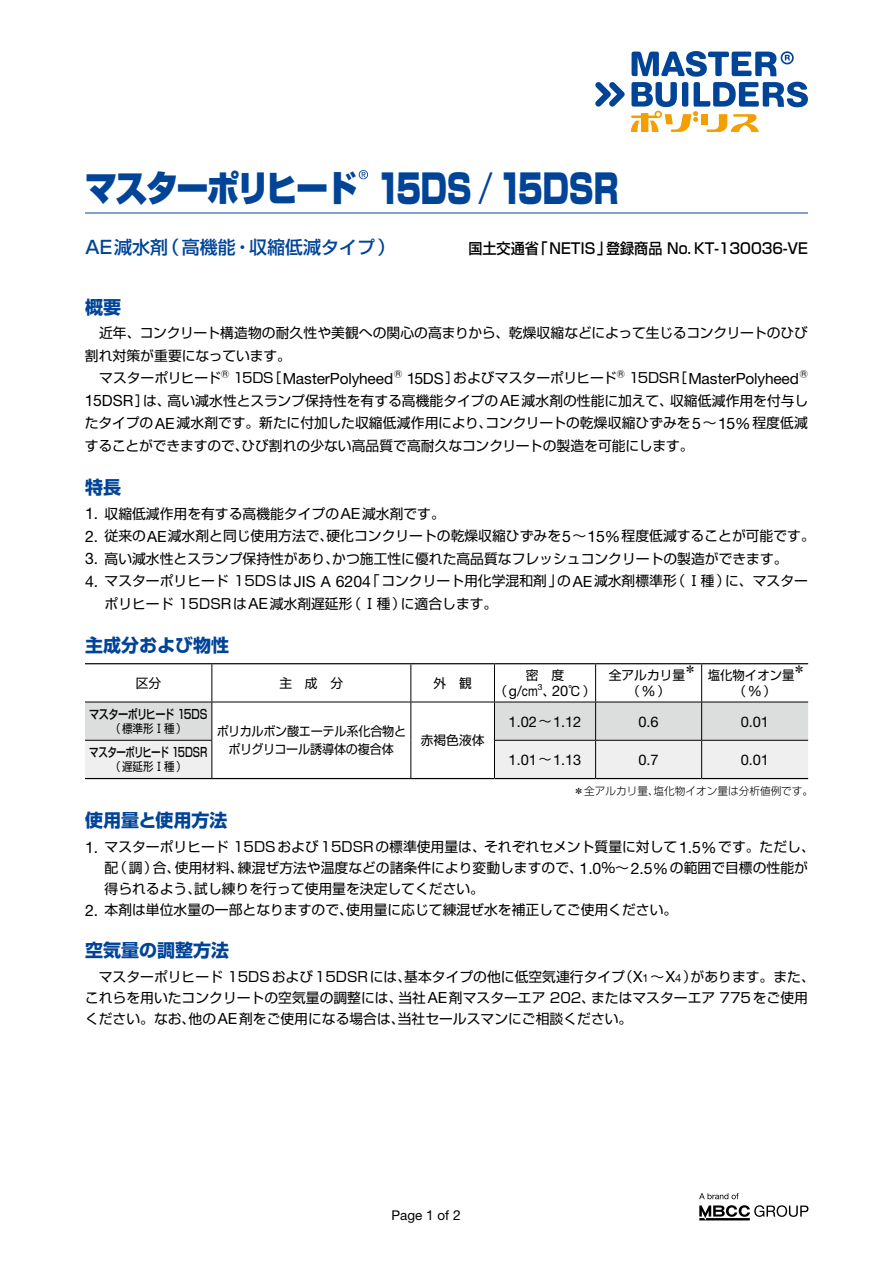
<style>
.page{position:relative;width:893px;height:1263px;background:#fff}
.page>*{position:absolute;margin:0;border:0;box-sizing:border-box;transform-origin:0 0}
.t1{font:900 36.45px "Shin Go Pro";letter-spacing:-.08em;color:#004498;scale:.9 1}
.t2{font:700 18px "Shin Go Pro";color:#004498}
.t3{font:500 18px "Shin Go Pro";color:#004498}
.t4{font:15.45px "Helvetica Neue";letter-spacing:-.01em;color:#000}
.t5{font:500 14.85px "Shin Go Pro";color:#000;scale:.95 1}
.t6{font:14.7px "Helvetica Neue";color:#000}
.t7{font:14.25px "Helvetica Neue";color:#000}
.t8{font:13.8px/22.5px "Shin Go Pro";color:#000}
.t9{font:13.5px "Helvetica Neue";color:#000}
.t10{font:12.75px "Shin Go Pro";letter-spacing:-.01em;color:#000}
.t11{font:12.75px/18px "Shin Go Pro";letter-spacing:-.01em;color:#000;text-align:center;scale:.95 1}
.t12{font:500 12.75px "Shin Go Pro";letter-spacing:-.06em;color:#000;scale:.75 1}
.t13{font:500 12.75px "Shin Go Pro";letter-spacing:-.06em;color:#000;scale:.8 1}
.t14{font:11.7px "Shin Go Pro";color:#000;scale:.9 1}
.t15{font:300 10.65px "Shin Go Pro";color:#000}
.t16{font:8.55px "Helvetica Neue";color:#000}
.t17{font:8.1px "Shin Go Pro";color:#000}
.s1{font-size:40.05px}
.s2{font-weight:400;font-size:40.05px}
.s3{font-family:"Shin Go Pro";font-size:13.8px}
.s4{font-family:"Helvetica Neue";font-size:15.9px}
.s5{font-family:"Helvetica Neue";font-size:15.45px}
.s6{font-family:"Shin Go Pro";font-size:12.75px}
.s7{font-family:"Helvetica Neue";font-size:14.7px}
.s8{font-family:"Helvetica Neue";font-size:14.25px}
.s9{font-size:14.25px}
.s10{font-family:"Helvetica Neue";font-size:11.1px}
.s11{font-size:13.8px}
</style>
<div class="page">
<hr style="left:85px;top:213px;width:723px;height:1px;background:#004498">
<svg style="left:359px;top:170px;width:9px;height:9px"></svg>
<svg style="left:85px;top:703px;width:723px;height:75px"></svg>
<hr style="left:211px;top:664px;width:1px;height:38px;background:#000">
<hr style="left:410px;top:664px;width:1px;height:38px;background:#000">
<hr style="left:494px;top:664px;width:1px;height:38px;background:#000">
<hr style="left:595px;top:664px;width:1px;height:38px;background:#000">
<hr style="left:701px;top:664px;width:1px;height:38px;background:#000">
<hr style="left:85px;top:702px;width:127px;height:1px;background:#000">
<hr style="left:212px;top:702px;width:199px;height:1px;background:#000">
<hr style="left:211px;top:702px;width:1px;height:38px;background:#000">
<hr style="left:411px;top:702px;width:83px;height:1px;background:#000">
<hr style="left:410px;top:702px;width:1px;height:38px;background:#000">
<hr style="left:494px;top:702px;width:102px;height:1px;background:#000">
<hr style="left:494px;top:702px;width:1px;height:38px;background:#000">
<hr style="left:596px;top:702px;width:106px;height:1px;background:#000">
<hr style="left:595px;top:702px;width:1px;height:38px;background:#000">
<hr style="left:702px;top:702px;width:106px;height:1px;background:#000">
<hr style="left:701px;top:702px;width:1px;height:38px;background:#000">
<hr style="left:85px;top:740px;width:127px;height:1px;background:#000">
<hr style="left:211px;top:741px;width:1px;height:37px;background:#000">
<hr style="left:410px;top:740px;width:1px;height:38px;background:#000">
<hr style="left:494px;top:740px;width:102px;height:1px;background:#000">
<hr style="left:494px;top:741px;width:1px;height:37px;background:#000">
<hr style="left:596px;top:740px;width:106px;height:1px;background:#000">
<hr style="left:595px;top:741px;width:1px;height:37px;background:#000">
<hr style="left:702px;top:740px;width:106px;height:1px;background:#000">
<hr style="left:701px;top:741px;width:1px;height:37px;background:#000">
<hr style="left:85px;top:663px;width:127px;height:1px;background:#000">
<hr style="left:212px;top:663px;width:199px;height:1px;background:#000">
<hr style="left:411px;top:663px;width:83px;height:1px;background:#000">
<hr style="left:494px;top:663px;width:102px;height:1px;background:#000">
<hr style="left:596px;top:663px;width:106px;height:1px;background:#000">
<hr style="left:702px;top:663px;width:106px;height:1px;background:#000">
<hr style="left:85px;top:778px;width:127px;height:1px;background:#000">
<hr style="left:212px;top:778px;width:199px;height:1px;background:#000">
<hr style="left:411px;top:778px;width:83px;height:1px;background:#000">
<hr style="left:494px;top:778px;width:102px;height:1px;background:#000">
<hr style="left:596px;top:778px;width:106px;height:1px;background:#000">
<hr style="left:702px;top:778px;width:106px;height:1px;background:#000">
<svg style="left:595px;top:82px;width:30px;height:25px"></svg>
<svg style="left:631px;top:51px;width:177px;height:81px"></svg>
<svg style="left:699px;top:1193px;width:40px;height:6px"></svg>
<svg style="left:699px;top:1205px;width:109px;height:15px"></svg>
<h1 class="t1" style="left:85px;top:159px;width:595px">マスターポリヒード <span class="s1">15DS</span> <span class="s2">/</span> <span class="s1">15DSR</span></h1>
<h2 class="t3" style="left:85px;top:232px;width:312px">AE減水剤（高機能・収縮低減タイプ）</h2>
<p class="t5" style="left:468px;top:236px;width:359px">国土交通省「NETIS」登録商品 No. KT-130036-VE</p>
<h2 class="t2" style="left:85px;top:292px;width:37px">概要</h2>
<p class="t8" style="left:85px;top:320px;width:725px">　近年、コンクリート構造物の耐久性や美観への関心の高まりから、乾燥収縮などによって生じるコンクリートのひび割れ対策が重要になっています。<br>　マスターポリヒード</p>
<p class="t17" style="left:221px;top:367px;width:10px">Ⓡ</p>
<p class="t4" style="left:233px;top:369px;width:161px"><span class="s3">15DS［</span>MasterPolyheed</p>
<p class="t17" style="left:394px;top:367px;width:10px">Ⓡ</p>
<p class="t8" style="left:407px;top:365px;width:211px"><span class="s4">15</span><span class="s5">DS</span>］およびマスターポリヒード</p>
<p class="t17" style="left:617px;top:367px;width:10px">Ⓡ</p>
<p class="t4" style="left:629px;top:369px;width:172px"><span class="s3">15DSR［</span>MasterPolyheed</p>
<p class="t17" style="left:800px;top:367px;width:10px">Ⓡ</p>
<p class="t8" style="left:85px;top:388px;width:725px;text-align:justify"><span class="s4">15</span><span class="s5">DSR</span>］は、高い減水性とスランプ保持性を有する高機能タイプの<span class="s5">AE</span>減水剤の性能に加えて、収縮低減作用を付与したタイプの<span class="s5">AE</span>減水剤です。新たに付加した収縮低減作用により、コンクリートの乾燥収縮ひずみを<span class="s4">5</span>～<span class="s4">15</span><span class="s5">%</span>程度低減することができますので、ひび割れの少ない高品質で高耐久なコンクリートの製造を可能にします。</p>
<h2 class="t2" style="left:85px;top:473px;width:37px">特長</h2>
<p class="t8" style="left:85px;top:501px;width:361px"><span class="s4">1</span><span class="s5">.</span> 収縮低減作用を有する高機能タイプの<span class="s5">AE</span>減水剤です。</p>
<p class="t8" style="left:85px;top:523px;width:731px"><span class="s4">2</span><span class="s5">.</span> 従来の<span class="s5">AE</span>減水剤と同じ使用方法で、硬化コンクリートの乾燥収縮ひずみを<span class="s4">5</span>～<span class="s4">15</span><span class="s5">%</span>程度低減することが可能です。</p>
<p class="t8" style="left:85px;top:546px;width:704px"><span class="s4">3</span><span class="s5">.</span> 高い減水性とスランプ保持性があり、かつ施工性に優れた高品質なフレッシュコンクリートの製造ができます。</p>
<p class="t8" style="left:105px;top:568px;width:705px;text-indent:-20px"><span class="s4">4</span><span class="s5">.</span> マスターポリヒード 15DSは<span class="s5">JIS A</span> <span class="s4">6204</span>「コンクリート用化学混和剤」の<span class="s5">AE</span>減水剤標準形（Ⅰ種）に、マスターポリヒード 15DSRは<span class="s5">AE</span>減水剤遅延形（Ⅰ種）に適合します。</p>
<h2 class="t2" style="left:85px;top:630px;width:145px">主成分および物性</h2>
<p class="t10" style="left:136px;top:672px;width:27px">区分</p>
<p class="t10" style="left:279px;top:672px;width:65px">主　成　分</p>
<p class="t10" style="left:434px;top:672px;width:40px">外　観</p>
<p class="t13" style="left:89px;top:704px;width:149px">マスターポリヒード 15DS</p>
<p class="t14" style="left:110px;top:719px;width:86px">（標準形Ⅰ種）</p>
<p class="t11" style="left:217px;top:721px;width:201px">ポリカルボン酸エーテル系化合物とポリグリコール誘導体の複合体</p>
<p class="t10" style="left:421px;top:730px;width:65px">赤褐色液体</p>
<p class="t12" style="left:89px;top:742px;width:159px">マスターポリヒード 15DSR</p>
<p class="t14" style="left:110px;top:757px;width:86px">（遅延形Ⅰ種）</p>
<p class="t10" style="left:526px;top:664px;width:40px">密　度</p>
<p class="t7" style="left:495px;top:682px;width:45px"><span class="s6">（</span>g/cm</p>
<p class="t16" style="left:538px;top:681px;width:6px">3</p>
<p class="t10" style="left:542px;top:680px;width:54px">、<span class="s7">20</span>℃）</p>
<p class="t10" style="left:684px;top:658px;width:14px">＊</p>
<p class="t10" style="left:609px;top:664px;width:78px">全アルカリ量</p>
<p class="t10" style="left:627px;top:680px;width:44px">（<span class="s8">%</span>）</p>
<p class="t10" style="left:708px;top:664px;width:88px">塩化物イオン量</p>
<p class="t10" style="left:793px;top:658px;width:14px">＊</p>
<p class="t10" style="left:733px;top:680px;width:44px">（<span class="s8">%</span>）</p>
<p class="t6" style="left:509px;top:712px;width:74px">1<span class="s9">.</span>02<span class="s6">～</span>1<span class="s9">.</span>12</p>
<p class="t6" style="left:638px;top:712px;width:22px">0<span class="s9">.</span>6</p>
<p class="t6" style="left:741px;top:712px;width:30px">0<span class="s9">.</span>01</p>
<p class="t6" style="left:509px;top:751px;width:74px">1<span class="s9">.</span>01<span class="s6">～</span>1<span class="s9">.</span>13</p>
<p class="t6" style="left:638px;top:751px;width:22px">0<span class="s9">.</span>7</p>
<p class="t6" style="left:741px;top:751px;width:30px">0<span class="s9">.</span>01</p>
<p class="t15" style="left:574px;top:782px;width:241px">＊全アルカリ量、塩化物イオン量は分析値例です。</p>
<h2 class="t2" style="left:85px;top:806px;width:144px">使用量と使用方法</h2>
<p class="t8" style="left:105px;top:835px;width:712px;line-height:21px;text-indent:-20px"><span class="s4">1</span><span class="s5">.</span> マスターポリヒード 15DSおよび15DSRの標準使用量は、それぞれセメント質量に対して<span class="s4">1</span><span class="s5">.</span><span class="s4">5</span><span class="s5">%</span>です。ただし、配（調）合、使用材料、練混ぜ方法や温度などの諸条件により変動しますので、<span class="s4">1</span><span class="s5">.</span><span class="s4">0</span>％～<span class="s4">2</span><span class="s5">.</span><span class="s4">5</span><span class="s5">%</span>の範囲で目標の性能が得られるよう、試し練りを行って使用量を決定してください。</p>
<p class="t8" style="left:85px;top:897px;width:594px"><span class="s4">2</span><span class="s5">.</span> 本剤は単位水量の一部となりますので、使用量に応じて練混ぜ水を補正してご使用ください。</p>
<h2 class="t2" style="left:85px;top:936px;width:146px">空気量の調整方法</h2>
<p class="t8" style="left:85px;top:964px;width:731px;line-height:21px">　マスターポリヒード 15DSおよび15DSRには、基本タイプの他に低空気連行タイプ（<span class="s5">X</span><span class="s10">1</span> ～<span class="s5">X</span><span class="s10">4</span> ）があります。また、これらを用いたコンクリートの空気量の調整には、当社<span class="s5">AE</span>剤マスターエア 202、またはマスターエア 775をご使用ください。なお、他の<span class="s5">AE</span>剤をご使用になる場合は、当社セールスマンにご相談ください。</p>
<p class="t9" style="left:392px;top:1207px;width:71px">Page <span class="s11">1</span> of <span class="s11">2</span></p>
</div>
